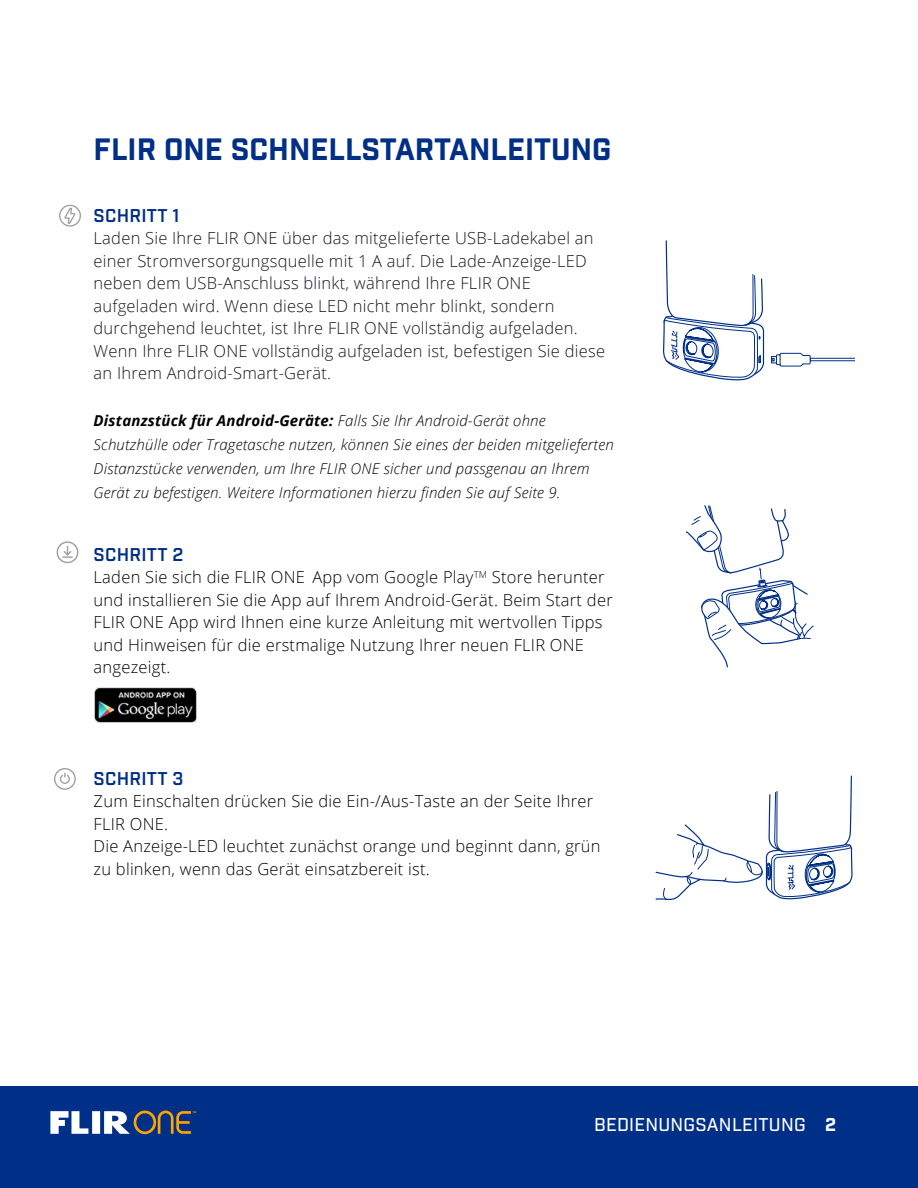
<style>
.page{position:relative;width:918px;height:1188px;background:#fff}
.page>*{position:absolute;margin:0;border:0;box-sizing:border-box;transform-origin:0 0}
.t1{font:700 30px "Industry";color:#002f87}
.t2{font:600 18px "Industry";letter-spacing:.015em;color:#002f87}
.t3{font:500 18px "Industry";letter-spacing:.015em;color:#fff}
.t4{font:300 16.5px/22.5px "Open Sans";letter-spacing:.015em;color:#000}
.t5{font:300 16.5px/22.5px "Open Sans";letter-spacing:.015em;color:#191421}
.t6{font:italic 300 15px/24px "Open Sans";letter-spacing:.015em;color:#000}
.t7{font:700 2.55px "Myriad Pro";color:#ffa400}
.s1{font-weight:700}
</style>
<div class="page">
<div style="left:0;top:1086px;width:918px;height:102px;background:#002f87"></div>
<svg style="left:50px;top:1111px;width:141px;height:23px"></svg>
<svg style="left:686px;top:505px;width:128px;height:163px"></svg>
<svg style="left:771px;top:353px;width:84px;height:14px"></svg>
<svg style="left:663px;top:240px;width:102px;height:141px"></svg>
<svg style="left:655px;top:775px;width:198px;height:125px"></svg>
<svg style="left:59px;top:205px;width:22px;height:22px"></svg>
<svg style="left:57px;top:541px;width:21px;height:22px"></svg>
<svg style="left:54px;top:768px;width:22px;height:22px"></svg>
<img style="left:94px;top:687px;width:102px;height:36px">
<h1 class="t1" style="left:94px;top:131px;width:519px">FLIR ONE SCHNELLSTARTANLEITUNG</h1>
<p class="t2" style="left:94px;top:204px;width:88px">SCHRITT 1</p>
<p class="t5" style="left:94px;top:226px;width:513px">Laden Sie Ihre FLIR ONE über das mitgelieferte USB-Ladekabel an einer Stromversorgungsquelle mit 1 A auf. Die Lade-Anzeige-LED neben dem USB-Anschluss blinkt, während Ihre FLIR ONE aufgeladen wird. Wenn diese LED nicht mehr blinkt, sondern durchgehend leuchtet, ist Ihre FLIR ONE vollständig aufgeladen.<br>Wenn Ihre FLIR ONE vollständig aufgeladen ist, befestigen Sie diese an Ihrem Android-Smart-Gerät.</p>
<p class="t6" style="left:94px;top:408px;width:522px"><span class="s1">Distanzstück für Android-Geräte:</span> Falls Sie Ihr Android-Gerät ohne Schutzhülle oder Tragetasche nutzen, können Sie eines der beiden mitgelieferten Distanzstücke verwenden, um Ihre FLIR ONE sicher und passgenau an Ihrem Gerät zu befestigen. Weitere Informationen hierzu finden Sie auf Seite 9.</p>
<p class="t2" style="left:94px;top:543px;width:91px">SCHRITT 2</p>
<p class="t4" style="left:94px;top:565px;width:521px">Laden Sie sich die FLIR ONE App vom Google Play<sup>TM</sup> Store herunter und installieren Sie die App auf Ihrem Android-Gerät. Beim Start der FLIR ONE App wird Ihnen eine kurze Anleitung mit wertvollen Tipps und Hinweisen für die erstmalige Nutzung Ihrer neuen FLIR ONE angezeigt.</p>
<p class="t2" style="left:94px;top:767px;width:91px">SCHRITT 3</p>
<p class="t4" style="left:94px;top:790px;width:509px">Zum Einschalten drücken Sie die Ein-/Aus-Taste an der Seite Ihrer FLIR ONE.<br>Die Anzeige-LED leuchtet zunächst orange und beginnt dann, grün zu blinken, wenn das Gerät einsatzbereit ist.</p>
<p class="t7" style="left:193px;top:1110px;width:5px">TM</p>
<p class="t3" style="left:594px;top:1114px;width:243px">BEDIENUNGSANLEITUNG <span class="s1">2</span></p>
</div>
